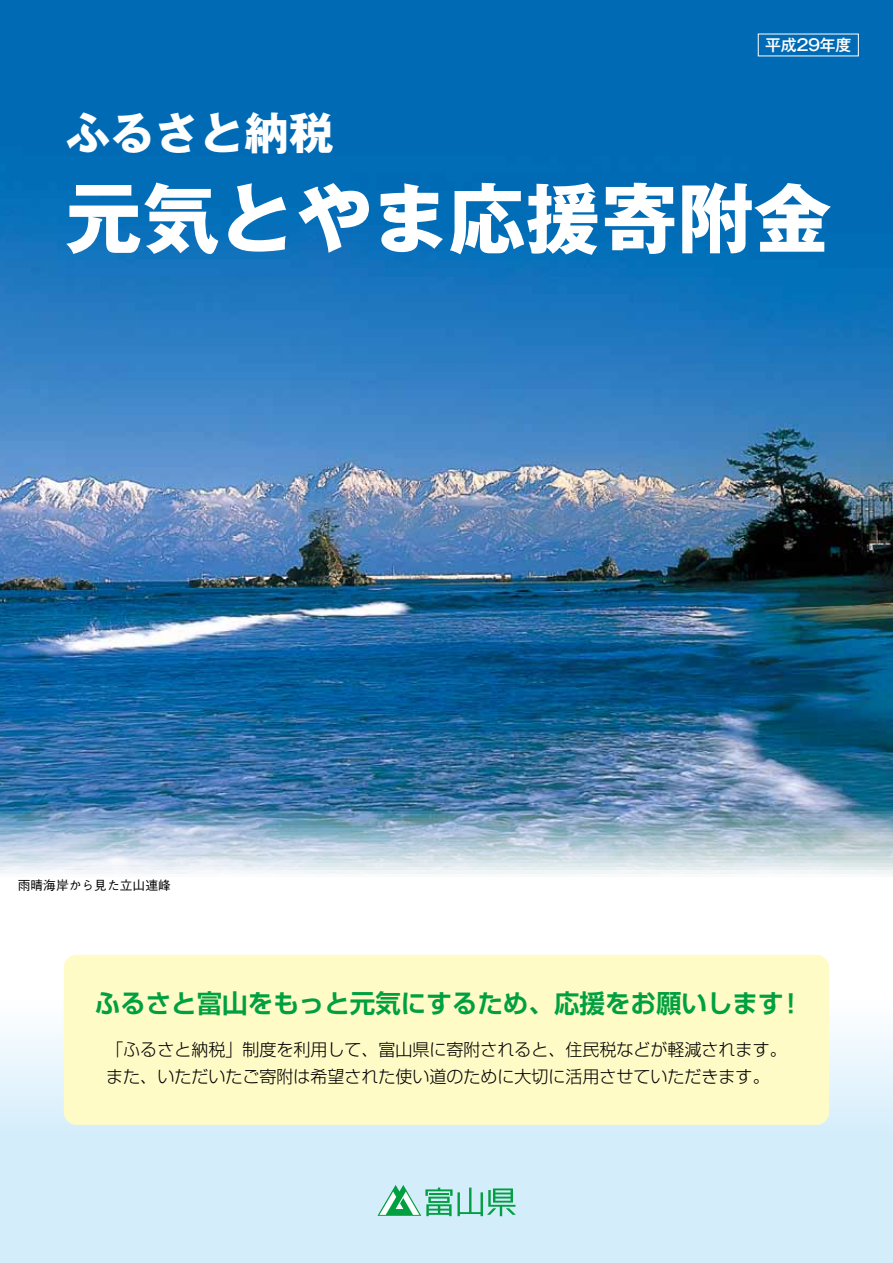
<style>
.page{position:relative;width:893px;height:1263px;background:#fff}
.page>*{position:absolute;margin:0;border:0;box-sizing:border-box;transform-origin:0 0}
.t1{font:700 76.5px "Gothic MB101";color:#fff}
.t2{font:700 44.7px "Gothic MB101";color:#fff}
.t3{font:700 25.5px "Shin Go De";color:#00a041}
.t4{font:300 16.95px/26.5px "Shin Go";color:#000}
.t5{font:500 15.9px "Gothic MB101";letter-spacing:-.015em;color:#fff}
.t6{font:500 12.75px "Gothic BBB";color:#000}
</style>
<div class="page">
<div style="left:0;top:995px;width:893px;height:268px;background:linear-gradient(to bottom,#f6fbfe,#c8e9fa)"></div>
<img style="left:0;top:0;width:893px;height:874px">
<div style="left:64px;top:955px;width:765px;height:170px;background:#fffbc7;border-radius:13px"></div>
<svg style="left:377px;top:1185px;width:139px;height:31px;background:#90d4bd"></svg>
<p class="t5" style="left:765px;top:34px;width:88px">平成29年度</p>
<h2 class="t2" style="left:65px;top:101px;width:269px">ふるさと納税</h2>
<h1 class="t1" style="left:65px;top:164px;width:767px">元気とやま応援寄附金</h1>
<p class="t6" style="left:18px;top:877px;width:155px">雨晴海岸から見た立山連峰</p>
<h3 class="t3" style="left:95px;top:986px;width:690px">ふるさと富山をもっと元気にするため、応援をお願いします</h3>
<p class="t4" style="left:106px;top:1036px;width:682px">「ふるさと納税」制度を利用して、富山県に寄附されると、住民税などが軽減されます。また、いただいたご寄附は希望された使い道のために大切に活用させていただきます。</p>
<h3 class="t3" style="left:778px;top:986px;width:27px">!</h3>
</div>
